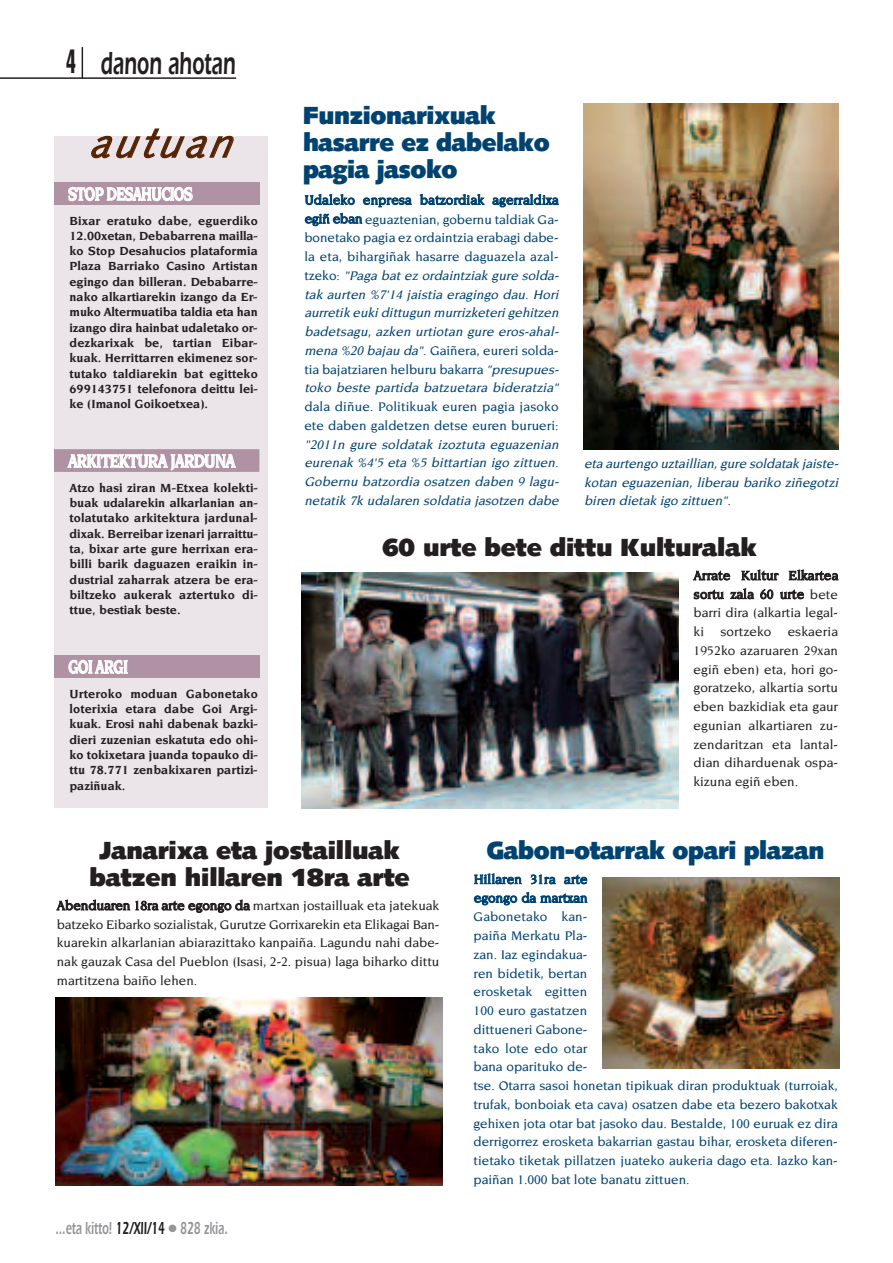
<style>
.page{position:relative;width:893px;height:1263px;background:#fff}
.page>*{position:absolute;margin:0;border:0;box-sizing:border-box;transform-origin:0 0}
.t1{font:italic 40.5px "Syntax";color:#542404}
.t2{font:600 33px "Itc Eras";color:#231f20;scale:.6 1}
.t3{font:900 24.75px/27px "Syntax";letter-spacing:-.005em;color:#231f20;text-align:center}
.t4{font:900 24.75px/27px "Syntax";letter-spacing:-.015em;color:#004270}
.t5{font:700 19.5px "Novarese";letter-spacing:-.04em;color:#fff;scale:.75 1}
.t6{font:700 19.5px "Novarese";letter-spacing:-.04em;color:#fff;scale:.8 1}
.t7{font:600 18px "Itc Eras";color:#939598;scale:.6 1}
.t8{font:italic 500 13.5px/18.8px "Novarese";color:#004270;text-align:justify}
.t9{font:500 13.5px/18.8px "Novarese";color:#004270}
.t10{font:500 13.5px/18.8px "Novarese";color:#231f20;text-align:justify}
.t11{font:700 12.75px/15.3px "Novarese";color:#231f20;text-align:justify}
.s1{font-family:"Helvetica";font-weight:400;font-stretch:extra-condensed}
.s2{font-style:normal}
.s3{color:#231f20}
</style>
<div class="page">
<hr style="left:82px;top:47px;width:1px;height:32px;background:#231f20">
<hr style="left:0;top:77px;width:236px;height:2px;background:#231f20">
<img style="left:584px;top:104px;width:254px;height:345px">
<div style="left:54px;top:136px;width:214px;height:672px;background:#ebe4e9"></div>
<div style="left:54px;top:449px;width:205px;height:23px;background:#b092a5"></div>
<img style="left:302px;top:572px;width:376px;height:236px">
<div style="left:54px;top:182px;width:205px;height:23px;background:#b092a5"></div>
<img style="left:55px;top:998px;width:387px;height:188px">
<div style="left:54px;top:655px;width:205px;height:23px;background:#b092a5"></div>
<img style="left:602px;top:877px;width:237px;height:192px">
<h2 class="t2" style="left:66px;top:52px;width:284px"><span class="s1">4</span> danon ahotan</h2>
<h1 class="t1" style="left:91px;top:127px;width:151px">autuan</h1>
<h3 class="t5" style="left:68px;top:186px;width:168px">STOP DESAHUCIOS</h3>
<p class="t11" style="left:70px;top:213px;width:190px">Bixar eratuko dabe, eguerdiko 12.00xetan, Debabarrena mailla&shy;ko Stop Desahucios plataformia Plaza Barriako Casino Artistan egingo dan billeran. Debabarre&shy;nako alkartiarekin izango da Er&shy;muko Altermuatiba taldia eta han izango dira hainbat udaletako or&shy;dezkarixak be, tartian Eibar&shy;kuak. Herrittarren ekimenez sor&shy;tutako taldiarekin bat egitteko 699143751 telefonora deittu lei&shy;ke (Imanol Goikoetxea).</p>
<h3 class="t6" style="left:68px;top:453px;width:210px">ARKITEKTURA JARDUNA</h3>
<p class="t11" style="left:70px;top:481px;width:190px">Atzo hasi ziran M-Etxea kolekti&shy;buak udalarekin alkarlanian an&shy;tolatutako arkitektura jardunal&shy;dixak. Berreibar izenari jarraittu&shy;ta, bixar arte gure herrixan era&shy;billi barik daguazen eraikin in&shy;dustrial zaharrak atzera be era&shy;biltzeko aukerak aztertuko di&shy;ttue, bestiak beste.</p>
<h3 class="t5" style="left:68px;top:659px;width:81px">GOI ARGI</h3>
<p class="t11" style="left:70px;top:687px;width:190px">Urteroko moduan Gabonetako loterixia etara dabe Goi Argi&shy;kuak. Erosi nahi dabenak bazki&shy;dieri zuzenian eskatuta edo ohi&shy;ko tokixetara juanda topauko di&shy;ttu 78.771 zenbakixaren partizi&shy;paziñuak.</p>
<h3 class="t4" style="left:303px;top:105px;width:248px">Funzionarixuak hasarre ez dabelako pagia jasoko</h3>
<p class="t8" style="left:304px;top:191px;width:258px;text-align:left"><span class="s2">Udaleko enpresa batzordiak agerraldixa egiñ eban eguaztenian, gobernu taldiak Ga&shy;bonetako pagia ez ordaintzia erabagi dabe&shy;la eta, bihargiñak hasarre daguazela azal&shy;t z e k o :</span> "Paga bat ez ordaintziak gure solda&shy;tak aurten %7'14 jaistia eragingo dau. Hori aurretik euki dittugun murrizketeri gehitzen badetsagu, azken urtiotan gure eros-ahal&shy;mena%20bajauda".<span class="s2">Gaiñera, eureri solda&shy;tia bajatziaren helburu bakarra</span> "presupues&shy;toko beste partida batzuetara bideratzia"</p>
<p class="t9" style="left:304px;top:398px;width:256px">dala diñue. Politikuak euren pagia jasoko ete daben galdetzen detse euren burueri:</p>
<p class="t8" style="left:304px;top:435px;width:258px">"2011n gure soldatak izoztuta eguazenian eurenak %4'5 eta %5 bittartian igo zittuen.<br>Gobernu batzordia osatzen daben 9 lagu&shy;netatik 7k udalaren soldatia jasotzen dabe</p>
<p class="t8" style="left:584px;top:455px;width:258px">eta aurtengo uztaillian, gure soldatak jaiste&shy;kotan eguazenian, liberau bariko ziñegotzi biren dietak igo zittuen".</p>
<h3 class="t3" style="left:382px;top:536px;width:376px">60 urte bete dittu Kulturalak</h3>
<p class="t10" style="left:693px;top:567px;width:146px">Arrate Kultur Elkartea sortu zala 60 urte bete barri dira (alkartia legal&shy;ki sortzeko eskaeria 1952ko azaruaren 29xan egiñ eben) eta, hori go&shy;goratzeko, alkartia sortu eben bazkidiak eta gaur egunian alkartiaren zu&shy;zendaritzan eta lantal&shy;dian diharduenak ospa&shy;kizuna egiñ eben.</p>
<h3 class="t3" style="left:90px;top:840px;width:322px">Janarixa eta jostailluak batzen hillaren 18ra arte</h3>
<p class="t10" style="left:57px;top:897px;width:384px">Abenduaren 18ra arte egongo da martxan jostailluak eta jatekuak batzeko Eibarko sozialistak, Gurutze Gorrixarekin eta Elikagai Ban&shy;kuarekin alkarlanian abiarazittako kanpaiña. Lagundu nahi dabe&shy;nak gauzak Casa del Pueblon (Isasi, 2-2. pisua) laga biharko dittu martitzena baiño lehen.</p>
<h3 class="t7" style="left:56px;top:1222px;width:289px">...eta kitto! <span class="s3">12/XII/14</span> ● 828 zkia.</h3>
<h3 class="t4" style="left:487px;top:839px;width:339px">Gabon-otarrak opari plazan</h3>
<p class="t9" style="left:473px;top:870px;width:366px">Hillaren 31ra arte<br>egongo da martxan<br>Gabonetako kan-<br>paiña Merkatu Pla-<br>zan. Iaz egindakua-<br>ren bidetik, bertan<br>erosketak egitten<br>100 euro gastatzen<br>dittueneri Gabone-<br>tako lote edo otar<br>bana oparituko de-<br>tse. Otarra sasoi honetan tipikuak diran produktuak (turroiak, trufak, bonboiak eta cava) osatzen dabe eta bezero bakotxak gehixen jota otar bat jasoko dau. Bestalde, 100 euruak ez dira derrigorrez erosketa bakarrian gastau bihar, erosketa diferen&shy;tietako tiketak pillatzen juateko aukeria dago eta. Iazko kan&shy;paiñan 1.000 bat lote banatu zittuen.</p>
</div>
